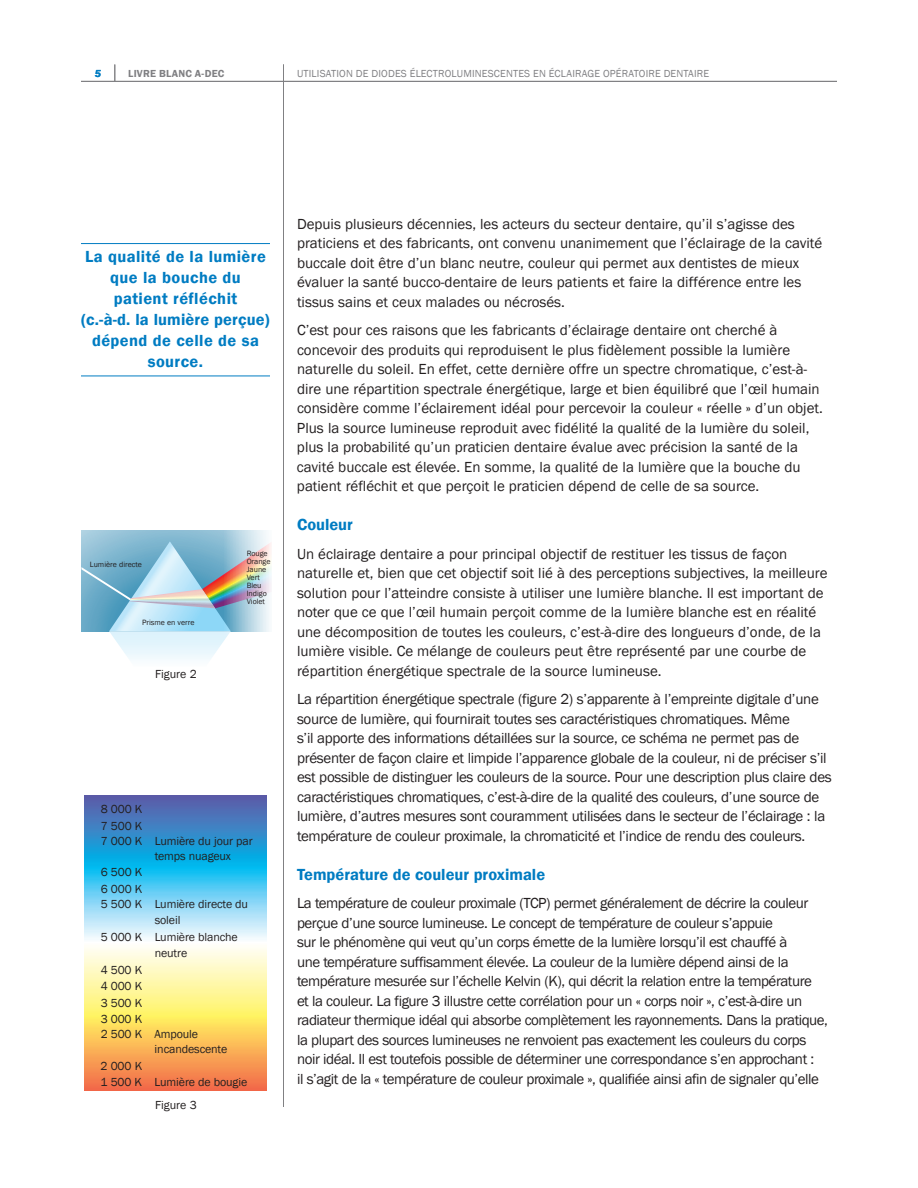
<style>
.page{position:relative;width:918px;height:1188px;background:#fff}
.page>*{position:absolute;margin:0;border:0;box-sizing:border-box;transform-origin:0 0}
.t1{font:600 16.5px/21px "Franklin Gothic";letter-spacing:.025em;color:#007cc2;text-align:center}
.t2{font:600 16.5px "Franklin Gothic";color:#007cc2}
.t3{font:15px/19.5px "Franklin Gothic";color:#231f20}
.t4{font:15px/19.5px "Franklin Gothic";letter-spacing:-.02em;color:#231f20}
.t5{font:12px/16.5px "Franklin Gothic";letter-spacing:-.01em;color:#231f20}
.t6{font:10.5px "Franklin Gothic";letter-spacing:.015em;color:#808083}
.t7{font:600 10.5px "Franklin Gothic";letter-spacing:.02em;color:#808083}
.t8{font:italic 600 10.5px "Franklin Gothic";color:#007cc2}
.t9{font:7.8px/7.8px "Franklin Gothic";color:#231f20}
</style>
<div class="page">
<svg style="left:81px;top:530px;width:186px;height:11px;background:#9ec7db"></svg>
<svg style="left:81px;top:541px;width:191px;height:119px;background:#b2d0dd"></svg>
<hr style="left:283px;top:64px;width:1px;height:1043px;background:#808083">
<hr style="left:81px;top:81px;width:756px;height:1px;background:#808083">
<svg style="left:115px;top:64px;width:1px;height:17px"></svg>
<hr style="left:81px;top:243px;width:189px;height:1px;background:#007cc2">
<hr style="left:81px;top:376px;width:189px;height:1px;background:#007cc2">
<svg style="left:85px;top:796px;width:181px;height:294px;background:#adc2b2"></svg>
<p class="t8" style="left:95px;top:66px;width:8px">5</p>
<p class="t7" style="left:128px;top:67px;width:98px">Livre blanc A-dec</p>
<p class="t6" style="left:297px;top:67px;width:414px">Utilisation de diodes électrolu minescentes en éclairage opératoire dentaire</p>
<p class="t1" style="left:81px;top:246px;width:190px">La qualité de la lumière que la bouche du patient réfléchit<br>(c.-à-d. la lumière perçue) dépend de celle de sa source.</p>
<p class="t9" style="left:90px;top:561px;width:53px">Lumière directe</p>
<p class="t9" style="left:247px;top:550px;width:25px">Rouge<br>Orange<br>Jaune<br>Vert<br>Bleu<br>I ndigo<br>Violet</p>
<p class="t9" style="left:142px;top:619px;width:54px">Prisme en verre</p>
<p class="t5" style="left:155px;top:666px;width:43px">Figure 2</p>
<p class="t5" style="left:101px;top:801px;width:43px">8 000 K<br>7 500 K</p>
<p class="t5" style="left:155px;top:833px;width:100px;line-height:15px;text-indent:-54px">7 000 K Lumière du jour par temps nuageux</p>
<p class="t5" style="left:101px;top:864px;width:43px">6 500 K<br>6 000 K</p>
<p class="t5" style="left:101px;top:896px;width:149px">5 500 K Lumière directe du</p>
<p class="t5" style="left:155px;top:912px;width:27px">soleil</p>
<p class="t5" style="left:101px;top:929px;width:139px">5 000 K Lumière blanche</p>
<p class="t5" style="left:155px;top:945px;width:34px">neutre</p>
<p class="t5" style="left:101px;top:962px;width:43px">4 500 K</p>
<p class="t5" style="left:101px;top:978px;width:43px">4 000 K</p>
<p class="t5" style="left:101px;top:995px;width:43px">3 500 K</p>
<p class="t5" style="left:101px;top:1011px;width:43px">3 000 K</p>
<p class="t5" style="left:155px;top:1027px;width:74px;line-height:15px;text-indent:-54px">2 500 K Ampoule incandescente</p>
<p class="t5" style="left:101px;top:1058px;width:148px">2 000 K<br>1 500 K Lumière de bougie</p>
<p class="t5" style="left:155px;top:1097px;width:43px">Figure 3</p>
<p class="t3" style="left:297px;top:214px;width:527px">Depuis plusieurs décennies, les acteurs du secteur dentaire, qu’il s’agisse des praticiens et des fabricants, ont convenu unanimement que l’éclairage de la cavité buccale doit être d’un blanc neutre, couleur qui permet aux dentistes de mieux évaluer la santé bucco-dentaire de leurs patients et faire la différence entre les tissus sains et ceux malades ou nécrosés.</p>
<p class="t3" style="left:297px;top:321px;width:527px">C’est pour ces raisons que les fabricants d’éclairage dentaire ont cherché à concevoir des produits qui reproduisent le plus fidèlement possible la lumière naturelle du soleil. En effet, cette dernière offre un spectre chromatique, c’est-à&shy;dire une répartition spectrale énergétique, large et bien équilibré que l’œil humain considère comme l’éclairement idéal pour percevoir la couleur « réelle » d’un objet.<br>Plus la source lumineuse reproduit avec fidélité la qualité de la lumière du soleil, plus la probabilité qu’un praticien dentaire évalue avec précision la santé de la cavité buccale est élevée. En somme, la qualité de la lumière que la bouche du patient réfléchit et que perçoit le praticien dépend de celle de sa source.</p>
<p class="t1" style="left:297px;top:514px;width:57px">Couleur</p>
<p class="t3" style="left:297px;top:544px;width:532px">Un éclairage dentaire a pour principal objectif de restituer les tissus de façon naturelle et, bien que cet objectif soit lié à des perceptions subjectives, la meilleure solution pour l’atteindre consiste à utiliser une lumière blanche. I l est important de noter que ce que l’œil humain perçoit comme de la lumière blanche est en réalité une décomposition de toutes les couleurs, c’est-à-dire des longueurs d’onde, de la lumière visible. Ce mélange de couleurs peut être représenté par une courbe de répartition énergétique spectrale de la source lumineuse.</p>
<p class="t4" style="left:297px;top:690px;width:536px">La répartition énergétique spectrale (figure 2) s’apparente à l’empreinte digitale d’une source de lumière, qui fournirait toutes ses caractéristiques chromatiques. Même<br>s’il apporte des informations détaillées sur la source, ce schéma ne permet pas de présenter de façon claire et limpide l’apparence globale de la couleur, ni de préciser s’il est possible de distinguer les couleurs de la source. Pour une description plus claire des caractéristiques chromatiques, c’est-à-dire de la qualité des couleurs, d’une source de lumière, d’autres mesures sont couramment utilisées dans le secteur de l’éclairage : la température de couleur proximale, la chromaticité et l’indice de rendu des couleurs.</p>
<p class="t2" style="left:297px;top:864px;width:250px">Température de couleur proximale</p>
<p class="t4" style="left:297px;top:894px;width:533px">La température de couleur proximale (TCP) permet généralement de décrire la couleur perçue d’une source lumineuse. Le concept de température de couleur s’appuie<br>sur le phénomène qui veut qu’un corps émette de la lumière lorsqu’il est chauffé à<br>une température suffisamment élevée. La couleur de la lumière dépend ainsi de la température mesurée sur l’échelle Kelvin (K), qui décrit la relation entre la température<br>et la couleur. La figure 3 illustre cette corrélation pour un « corps noir », c’est-à-dire un radiateur thermique idéal qui absorbe complètement les rayonnements. Dans la pratique, la plupart des sources lumineuses ne renvoient pas exactement les couleurs du corps noir idéal. I l est toutefois possible de déterminer une correspondance s’en approchant :<br>il s’agit de la « température de couleur proximale », qualifiée ainsi afin de signaler qu’elle</p>
</div>
